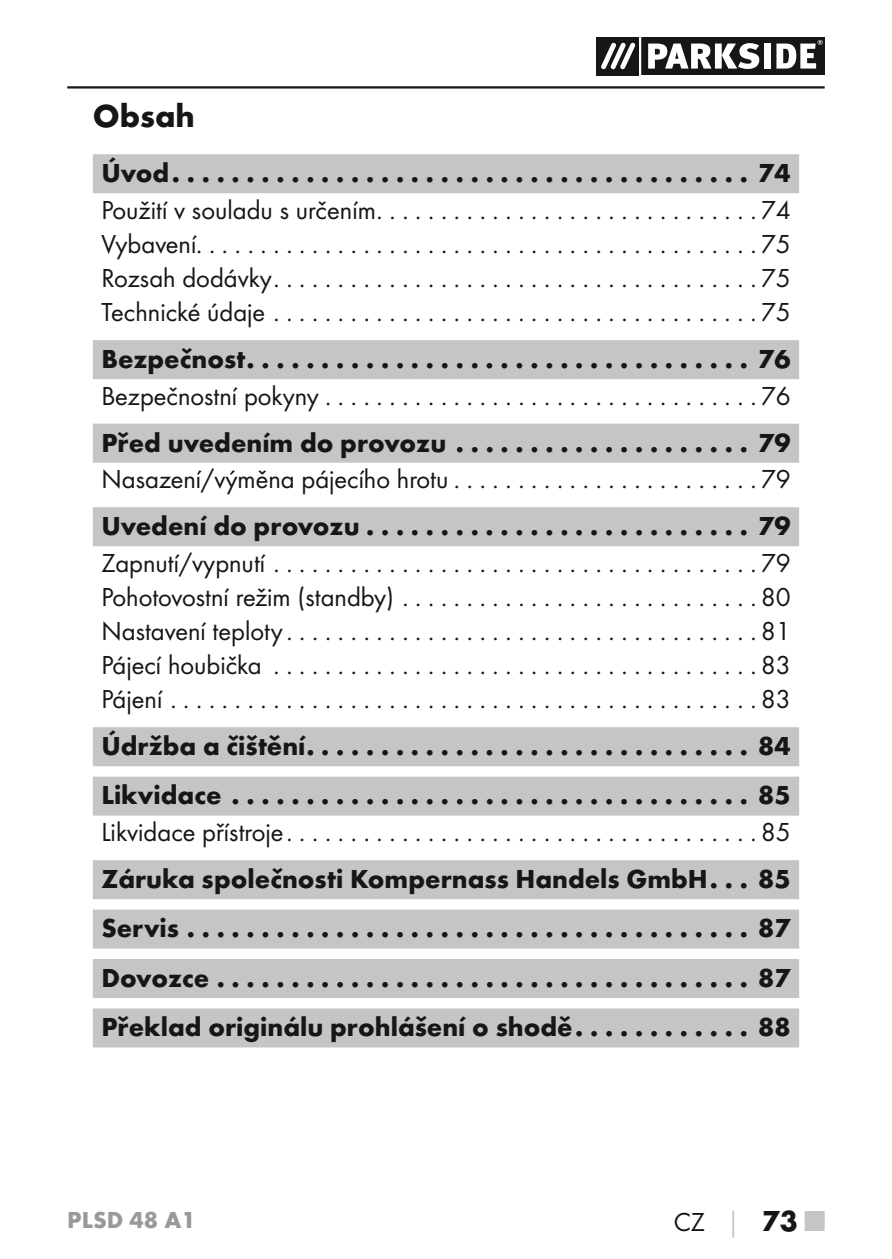
<style>
.page{position:relative;width:892px;height:1259px;background:#fff}
.page>*{position:absolute;margin:0;border:0;box-sizing:border-box;transform-origin:0 0}
.t1{font:700 33px "Futura";color:#151616}
.t2{font:27px/34.2px "Futura Boo";color:#151616;text-align:justify}
.t3{font:700 27px/49.5px "Futura";color:#151616}
.t4{font:700 24px "Futura";color:#999}
.s1{font-family:"Futura";font-weight:700;color:#c5c5c5}
.s2{font-family:"Futura";font-weight:700;font-size:30px}
.s3{font-family:"Futura";font-weight:700;font-size:30px;color:#c5c5c5}
</style>
<div class="page">
<hr style="left:67px;top:86px;width:757px;height:3px;background:#151616">
<svg style="left:596px;top:38px;width:228px;height:37px"></svg>
<hr style="left:639px;top:38px;width:2px;height:37px;background:#fff">
<div style="left:93px;top:154px;width:706px;height:39px;background:#c5c5c5"></div>
<div style="left:93px;top:340px;width:706px;height:39px;background:#c5c5c5"></div>
<div style="left:93px;top:424px;width:706px;height:39px;background:#c5c5c5"></div>
<div style="left:93px;top:507px;width:706px;height:39px;background:#c5c5c5"></div>
<div style="left:93px;top:727px;width:706px;height:39px;background:#c5c5c5"></div>
<div style="left:93px;top:776px;width:706px;height:39px;background:#c5c5c5"></div>
<div style="left:93px;top:860px;width:706px;height:39px;background:#c5c5c5"></div>
<div style="left:93px;top:909px;width:706px;height:39px;background:#c5c5c5"></div>
<div style="left:93px;top:959px;width:706px;height:39px;background:#c5c5c5"></div>
<div style="left:93px;top:1008px;width:706px;height:39px;background:#c5c5c5"></div>
<p class="t1" style="left:93px;top:96px;width:104px">Obsah</p>
<p class="t3" style="left:101px;top:148px;width:690px">Úvod . . . . . . . . . . . . . . . . . . . . . . . . . . . . . . . . . . . . . . . 74</p>
<p class="t2" style="left:101px;top:193px;width:690px">Použití v souladu s určením . . . . . . . . . . . . . . . . . . . . . . . . . . . . . 74<br>Vybavení............................................75<br>Rozsah dodávky . . . . . . . . . . . . . . . . . . . . . . . . . . . . . . . . . . . . . 75<br>Technické údaje . . . . . . . . . . . . . . . . . . . . . . . . . . . . . . . . . . . . . 75</p>
<p class="t3" style="left:101px;top:334px;width:690px">Bezpečnost . . . . . . . . . . . . . . . . . . . . . . . . . . . . . . . . . . 76</p>
<p class="t2" style="left:101px;top:378px;width:690px">Bezpečnostní pokyny . . . . . . . . . . . . . . . . . . . . . . . . . . . . . . . . . 76</p>
<p class="t3" style="left:101px;top:417px;width:690px">Před uvedením do provozu . . . . . . . . . . . . . . . . . . . . 79</p>
<p class="t2" style="left:101px;top:462px;width:690px">Nasazení/výměna pájecího hrotu . . . . . . . . . . . . . . . . . . . . . . . 79</p>
<p class="t3" style="left:101px;top:501px;width:690px">Uvedení do provozu . . . . . . . . . . . . . . . . . . . . . . . . . . 79</p>
<p class="t2" style="left:101px;top:545px;width:690px">Zapnutí/vypnutí . . . . . . . . . . . . . . . . . . . . . . . . . . . . . . . . . . . . . 79<br>Pohotovostní režim (standby) . . . . . . . . . . . . . . . . . . . . . . . . . . . 80<br>Nastavení teploty . . . . . . . . . . . . . . . . . . . . . . . . . . . . . . . . . . . . 81<br>Pájecí houbička . . . . . . . . . . . . . . . . . . . . . . . . . . . . . . . . . . . . . 83<br>Pájení . . . . . . . . . . . . . . . . . . . . . . . . . . . . . . . . . . . . . . . . . . . . . 83</p>
<p class="t3" style="left:101px;top:721px;width:690px">Údržba a čištění . . . . . . . . . . . . . . . . . . . . . . . . . . . . . . 84<br>Likvidace . . . . . . . . . . . . . . . . . . . . . . . . . . . . . . . . . . . 85</p>
<p class="t2" style="left:101px;top:815px;width:690px">Likvidace přístroje . . . . . . . . . . . . . . . . . . . . . . . . . . . . . . . . . . . . 85</p>
<p class="t3" style="left:101px;top:853px;width:690px;text-align:justify">Záruka společnosti Kompernass Handels GmbH . . . 85<br>Servis . . . . . . . . . . . . . . . . . . . . . . . . . . . . . . . . . . . . . . 87<br>Dovozce . . . . . . . . . . . . . . . . . . . . . . . . . . . . . . . . . . . . 87<br>Překlad originálu prohlášení o shodě . . . . . . . . . . . . 88</p>
<p class="t4" style="left:67px;top:1204px;width:130px">PLSD 48 A1</p>
<p class="t2" style="left:673px;top:1204px;width:152px">CZ <span class="s1">│</span> <span class="s2">73</span> <span class="s3">■</span></p>
</div>
